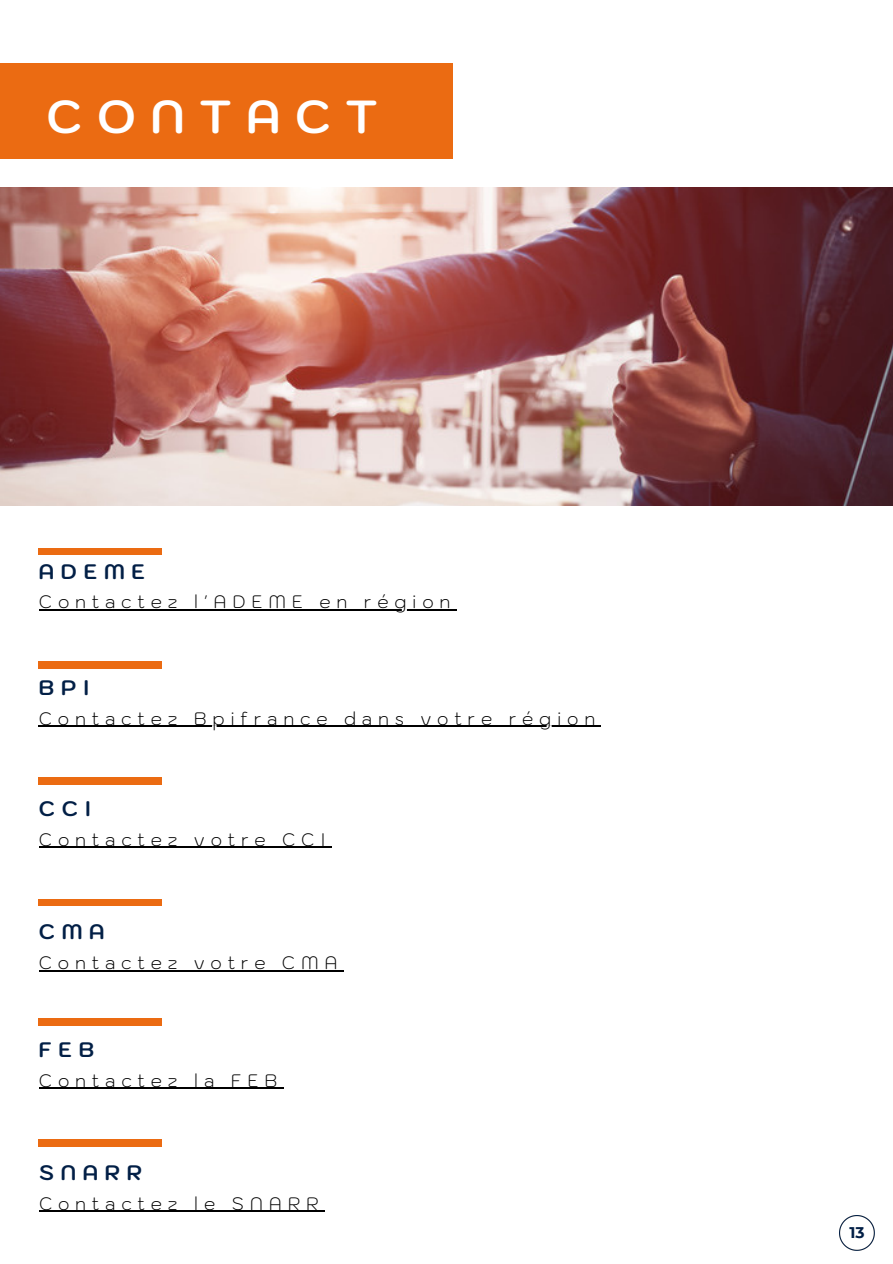
<style>
.page{position:relative;width:893px;height:1264px;background:#fff}
.page>*{position:absolute;margin:0;border:0;box-sizing:border-box;transform-origin:0 0}
.t1{font:700 46.35px "Kodchasan";letter-spacing:.32em;color:#fff}
.t2{font:700 21px "Kodchasan";letter-spacing:.32em;color:#021f46}
.t3{font:200 18px "Kodchasan";letter-spacing:.32em;color:#000}
.t4{font:700 15.45px "Montserrat";color:#021f46}
</style>
<div class="page">
<img style="left:0;top:187px;width:892px;height:318px">
<div style="left:38px;top:899px;width:123px;height:6px;background:#eb6b12"></div>
<hr style="left:39px;top:969px;width:304px;height:2px;background:#000">
<hr style="left:39px;top:846px;width:292px;height:2px;background:#000">
<div style="left:38px;top:778px;width:124px;height:6px;background:#eb6b12"></div>
<hr style="left:39px;top:725px;width:562px;height:1px;background:#000">
<div style="left:38px;top:661px;width:123px;height:7px;background:#eb6b12"></div>
<hr style="left:39px;top:609px;width:417px;height:1px;background:#000">
<div style="left:38px;top:548px;width:124px;height:7px;background:#eb6b12"></div>
<div style="left:0;top:63px;width:453px;height:96px;background:#eb6b12"></div>
<img style="left:839px;top:1215px;width:35px;height:35px">
<div style="left:38px;top:1139px;width:124px;height:7px;background:#eb6b12"></div>
<hr style="left:39px;top:1210px;width:286px;height:1px;background:#000">
<hr style="left:39px;top:1087px;width:244px;height:1px;background:#000">
<div style="left:38px;top:1018px;width:124px;height:7px;background:#eb6b12"></div>
<p class="t1" style="left:47px;top:86px;width:333px">CONTACT</p>
<p class="t2" style="left:39px;top:557px;width:108px">ADEME</p>
<p class="t3" style="left:39px;top:590px;width:413px">Contactez l'ADEME en région</p>
<p class="t2" style="left:39px;top:673px;width:52px">BPI</p>
<p class="t3" style="left:39px;top:706px;width:558px">Contactez Bpifrance dans votre région</p>
<p class="t2" style="left:39px;top:794px;width:54px">CCI</p>
<p class="t3" style="left:39px;top:827px;width:288px">Contactez votre CCI</p>
<p class="t2" style="left:39px;top:917px;width:67px">CMA</p>
<p class="t3" style="left:39px;top:950px;width:300px">Contactez votre CMA</p>
<p class="t2" style="left:39px;top:1035px;width:57px">FEB</p>
<p class="t3" style="left:39px;top:1068px;width:240px">Contactez la FEB</p>
<p class="t2" style="left:39px;top:1158px;width:105px">SNARR</p>
<p class="t3" style="left:39px;top:1191px;width:281px">Contactez le SNARR</p>
<p class="t4" style="left:849px;top:1223px;width:17px">13</p>
</div>
